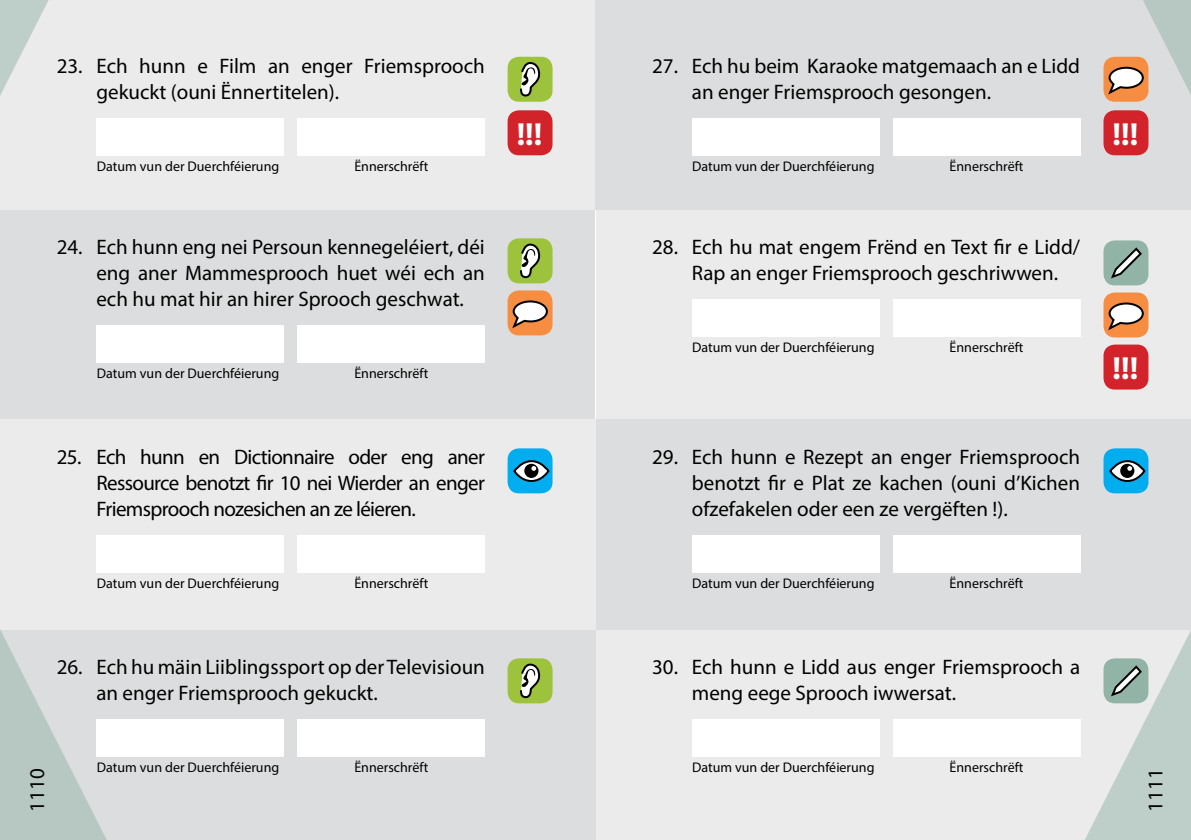
<style>
.page{position:relative;width:1191px;height:840px;background:#fff}
.page>*{position:absolute;margin:0;border:0;box-sizing:border-box;transform-origin:0 0}
.t1{font:700 32px "Myriad Pro";color:#fff}
.t2{font:21px/26px "Myriad Pro";color:#000}
.t3{font:14px "Myriad Pro";color:#000}
</style>
<div class="page">
<div style="left:0;top:629px;width:595px;height:210px;background:#dcddde"></div>
<div style="left:0;top:210px;width:595px;height:210px;background:#dcddde"></div>
<div style="left:0;top:420px;width:595px;height:209px;background:#ebebec"></div>
<div style="left:0;top:0;width:595px;height:210px;background:#ebebec"></div>
<div style="left:596px;top:629px;width:595px;height:210px;background:#ebebec"></div>
<div style="left:596px;top:210px;width:595px;height:210px;background:#ebebec"></div>
<div style="left:596px;top:420px;width:595px;height:209px;background:#dcddde"></div>
<div style="left:595px;top:0;width:596px;height:210px;background:#dcddde"></div>
<svg style="left:0;top:535px;width:136px;height:304px"></svg>
<svg style="left:1054px;top:535px;width:137px;height:304px"></svg>
<svg style="left:0;top:0;width:49px;height:96px"></svg>
<div style="left:97px;top:118px;width:187px;height:37px;background:#fff"></div>
<div style="left:298px;top:118px;width:187px;height:37px;background:#fff"></div>
<div style="left:692px;top:118px;width:187px;height:37px;background:#fff"></div>
<div style="left:893px;top:118px;width:187px;height:37px;background:#fff"></div>
<div style="left:97px;top:325px;width:187px;height:38px;background:#fff"></div>
<div style="left:298px;top:325px;width:187px;height:38px;background:#fff"></div>
<div style="left:97px;top:535px;width:187px;height:38px;background:#fff"></div>
<div style="left:298px;top:535px;width:187px;height:38px;background:#fff"></div>
<div style="left:97px;top:719px;width:187px;height:37px;background:#fff"></div>
<div style="left:298px;top:719px;width:187px;height:37px;background:#fff"></div>
<div style="left:692px;top:299px;width:187px;height:38px;background:#fff"></div>
<div style="left:893px;top:299px;width:187px;height:38px;background:#fff"></div>
<div style="left:692px;top:535px;width:187px;height:38px;background:#fff"></div>
<div style="left:893px;top:535px;width:187px;height:38px;background:#fff"></div>
<div style="left:692px;top:719px;width:187px;height:37px;background:#fff"></div>
<div style="left:893px;top:719px;width:187px;height:37px;background:#fff"></div>
<div style="left:507px;top:448px;width:45px;height:45px;background:#00aeef;border-radius:11px"></div>
<div style="left:507px;top:290px;width:45px;height:45px;background:#f68d41;border-radius:11px"></div>
<svg style="left:510px;top:300px;width:39px;height:194px"></svg>
<div style="left:507px;top:57px;width:45px;height:45px;background:#9dc23b;border-radius:11px"></div>
<svg style="left:520px;top:62px;width:20px;height:35px"></svg>
<div style="left:1103px;top:57px;width:45px;height:45px;background:#f68d41;border-radius:11px"></div>
<div style="left:1103px;top:448px;width:45px;height:45px;background:#00aeef;border-radius:11px"></div>
<div style="left:1103px;top:240px;width:45px;height:45px;background:#92b4a7;border-radius:11px"></div>
<div style="left:1103px;top:292px;width:45px;height:45px;background:#f68d41;border-radius:11px"></div>
<svg style="left:1106px;top:0;width:85px;height:494px"></svg>
<div style="left:1103px;top:110px;width:45px;height:45px;background:#d2232a;border-radius:11px"></div>
<div style="left:1103px;top:344px;width:45px;height:45px;background:#d2232a;border-radius:11px"></div>
<div style="left:507px;top:238px;width:45px;height:45px;background:#9dc23b;border-radius:11px"></div>
<svg style="left:520px;top:243px;width:20px;height:35px"></svg>
<div style="left:507px;top:658px;width:45px;height:45px;background:#9dc23b;border-radius:11px"></div>
<svg style="left:520px;top:663px;width:20px;height:35px"></svg>
<div style="left:507px;top:110px;width:45px;height:45px;background:#d2232a;border-radius:11px"></div>
<div style="left:1103px;top:658px;width:45px;height:45px;background:#92b4a7;border-radius:11px"></div>
<svg style="left:1111px;top:665px;width:31px;height:32px"></svg>
<p class="t2" style="left:96px;top:52px;width:390px;text-indent:-40px">23. Ech hunn e Film an enger Friemsprooch gekuckt (ouni Ënnertitelen).</p>
<p class="t3" style="left:97px;top:157px;width:184px">Datum vun der Duerchféierung</p>
<p class="t3" style="left:354px;top:157px;width:75px">Ënnerschrëft</p>
<p class="t2" style="left:96px;top:233px;width:390px;text-align:justify;text-indent:-40px">24. Ech hunn eng nei Persoun kennegeléiert, déi eng aner Mammesprooch huet wéi ech an ech hu mat hir an hirer Sprooch geschwat.</p>
<p class="t3" style="left:97px;top:365px;width:184px">Datum vun der Duerchféierung</p>
<p class="t3" style="left:354px;top:365px;width:75px">Ënnerschrëft</p>
<p class="t2" style="left:96px;top:443px;width:390px;text-align:justify;text-indent:-40px">25. Ech hunn en Dictionnaire oder eng aner Ressource benotzt fir 10 nei Wierder an enger Friemsprooch nozesichen an ze léieren.</p>
<p class="t3" style="left:97px;top:574px;width:184px">Datum vun der Duerchféierung</p>
<p class="t3" style="left:354px;top:574px;width:75px">Ënnerschrëft</p>
<p class="t2" style="left:96px;top:653px;width:390px;text-indent:-40px">26. Ech hu mäin Liiblingssport op der Televisioun an enger Friemsprooch gekuckt.</p>
<h1 class="t1" style="left:517px;top:113px;width:27px">!!!</h1>
<p class="t2" style="left:692px;top:52px;width:390px;text-indent:-40px">27. Ech hu beim Karaoke matgemaach an e Lidd an enger Friemsprooch gesongen.</p>
<p class="t3" style="left:692px;top:157px;width:184px">Datum vun der Duerchféierung</p>
<p class="t3" style="left:949px;top:157px;width:75px">Ënnerschrëft</p>
<p class="t2" style="left:692px;top:233px;width:390px;text-indent:-40px">28. Ech hu mat engem Frënd en Text fir e Lidd/<br>Rap an enger Friemsprooch geschriwwen.</p>
<p class="t3" style="left:692px;top:339px;width:184px">Datum vun der Duerchféierung</p>
<p class="t3" style="left:949px;top:339px;width:75px">Ënnerschrëft</p>
<p class="t2" style="left:692px;top:443px;width:390px;text-align:justify;text-indent:-40px">29. Ech hunn e Rezept an enger Friemsprooch benotzt fir e Plat ze kachen (ouni d’Kichen ofzefakelen oder een ze vergëften !).</p>
<p class="t3" style="left:692px;top:574px;width:184px">Datum vun der Duerchféierung</p>
<p class="t3" style="left:949px;top:574px;width:75px">Ënnerschrëft</p>
<p class="t2" style="left:692px;top:653px;width:390px;text-indent:-40px">30. Ech hunn e Lidd aus enger Friemsprooch a meng eege Sprooch iwwersat.</p>
<h1 class="t1" style="left:1112px;top:113px;width:27px">!!!</h1>
<h1 class="t1" style="left:1112px;top:347px;width:27px">!!!</h1>
<p class="t3" style="left:97px;top:758px;width:184px">Datum vun der Duerchféierung</p>
<p class="t3" style="left:354px;top:758px;width:75px">Ënnerschrëft</p>
<p class="t3" style="left:692px;top:758px;width:184px">Datum vun der Duerchféierung</p>
<p class="t3" style="left:949px;top:758px;width:75px">Ënnerschrëft</p>
<p class="t2" style="left:24px;top:811px;width:45px;rotate:-90deg">1110</p>
<p class="t2" style="left:1142px;top:811px;width:45px;rotate:-90deg">1111</p>
</div>
